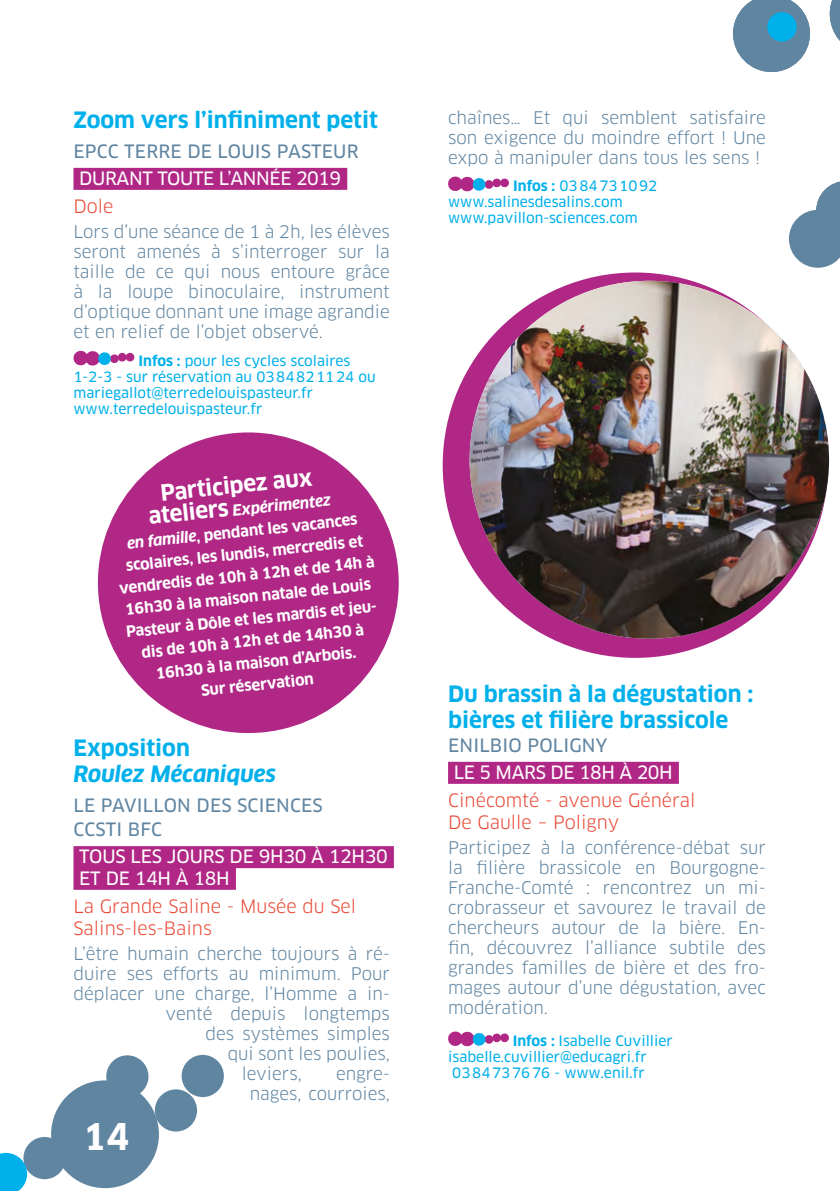
<style>
.page{position:relative;width:840px;height:1191px;background:#fff}
.page>*{position:absolute;margin:0;border:0;box-sizing:border-box;transform-origin:0 0}
.t1{font:700 36px "Clan Pro";color:#fff}
.t2{font:700 22px/26px "Clan Pro";color:#00b0eb}
.t3{font:italic 700 22px "Clan Pro";color:#00b0eb}
.t4{font:700 22px "Clan Pro";color:#fff}
.t5{font:18px/22px "Clan Pro";color:#e94734}
.t6{font:18px/21.6px "Clan Pro News";letter-spacing:-.02em;color:#fff}
.t7{font:18px/24px "Clan Pro News";letter-spacing:.01em;color:#6085a1}
.t8{font:17px/20px "Clan Pro";color:#6085a1;text-align:justify}
.t9{font:700 15px/22px "Clan Pro";color:#fff;text-align:center}
.t10{font:14px/16px "Clan Pro News";color:#00b0eb}
.s1{font-family:"Clan Pro";font-weight:700}
.s2{font-size:22px}
.s3{font-style:italic}
</style>
<div class="page">
<svg style="left:733px;top:0;width:76px;height:72px"></svg>
<svg style="left:829px;top:0;width:10px;height:40px"></svg>
<div style="left:766px;top:12px;width:30px;height:30px;background:#00b0eb;border-radius:50%"></div>
<svg style="left:788px;top:181px;width:51px;height:87px"></svg>
<div style="left:51px;top:1080px;width:108px;height:108px;background:#6085a1;border-radius:50%"></div>
<div style="left:23px;top:1137px;width:43px;height:42px;background:#6085a1;border-radius:50%"></div>
<svg style="left:0;top:1152px;width:27px;height:39px"></svg>
<div style="left:155px;top:1089px;width:42px;height:42px;background:#6085a1;border-radius:50%"></div>
<div style="left:181px;top:1054px;width:43px;height:43px;background:#6085a1;border-radius:50%"></div>
<div style="left:106px;top:1055px;width:42px;height:42px;background:#6085a1;border-radius:50%"></div>
<div style="left:73px;top:168px;width:274px;height:22px;background:#b02786"></div>
<div style="left:73px;top:846px;width:320px;height:22px;background:#b02786"></div>
<div style="left:73px;top:867px;width:163px;height:22px;background:#b02786"></div>
<svg style="left:73px;top:350px;width:62px;height:16px"></svg>
<div style="left:448px;top:762px;width:230px;height:22px;background:#b02786"></div>
<svg style="left:448px;top:176px;width:61px;height:16px"></svg>
<svg style="left:448px;top:1031px;width:61px;height:16px"></svg>
<div style="left:442px;top:272px;width:385px;height:386px;background:#b02786;border-radius:50%"></div>
<img style="left:469px;top:281px;width:359px;height:357px">
<svg style="left:97px;top:432px;width:302px;height:301px;fill:#b02786"></svg>
<p class="t2" style="left:73px;top:107px;width:306px">Zoom vers l’infiniment petit</p>
<p class="t7" style="left:74px;top:139px;width:286px">EPCC TERRE DE LOUIS PASTEUR</p>
<p class="t6" style="left:79px;top:167px;width:263px">DURANT TOUTE L’ANNÉE 2019</p>
<p class="t5" style="left:73px;top:195px;width:41px">Dole</p>
<p class="t8" style="left:73px;top:222px;width:318px">Lors d’une séance de 1 à 2h, les élèves seront amenés à s’interroger sur la taille de ce qui nous entoure grâce à la loupe binoculaire, instrument d’optique donnant une image agrandie et en relief de l’objet observé.</p>
<p class="t10" style="left:73px;top:352px;width:303px;text-indent:65px"><span class="s1">Infos :</span> pour les cycles scolaires 1-2-3 - sur réservation au 0384821124 ou mariegallot@terredelouispasteur.fr www.terredelouispasteur.fr</p>
<p class="t4" style="left:159px;top:480px;width:154px;rotate:-6deg">Participez aux</p>
<p class="t9" style="left:111px;top:512px;width:258px;rotate:-6deg"><span class="s2">ateliers</span> <span class="s3">Expérimentez<br>en famille</span>, pendant les vacances scolaires, les lundis, mercredis et vendredis de 10h à 12h et de 14h à<br>16h30 à la maison natale de Louis<br>Pasteur à Dôle et les mardis et jeu&shy;dis de 10h à 12h et de 14h30 à<br>16h30 à la maison d’Arbois.<br>Sur réservation</p>
<p class="t2" style="left:73px;top:735px;width:118px">Exposition</p>
<p class="t3" style="left:73px;top:761px;width:204px">Roulez Mécaniques</p>
<p class="t7" style="left:74px;top:793px;width:250px">LE PAVILLON DES SCIENCES<br>CCSTI BFC</p>
<p class="t6" style="left:79px;top:845px;width:310px">TOUS LES JOURS DE 9H30 À 12H30<br>ET DE 14H À 18H</p>
<p class="t5" style="left:73px;top:895px;width:284px">La Grande Saline - Musée du Sel<br>Salins-les-Bains</p>
<p class="t8" style="left:73px;top:944px;width:318px">L’être humain cherche toujours à ré-</p>
<p class="t8" style="left:73px;top:964px;width:317px">duire ses efforts au minimum. Pour</p>
<p class="t8" style="left:73px;top:984px;width:318px">déplacer une charge, l’Homme a in-</p>
<p class="t8" style="left:165px;top:1004px;width:226px">venté depuis longtemps</p>
<p class="t8" style="left:205px;top:1024px;width:185px">des systèmes simples</p>
<p class="t8" style="left:227px;top:1044px;width:163px">qui sont les poulies,</p>
<p class="t8" style="left:241px;top:1064px;width:62px">leviers,</p>
<p class="t8" style="left:249px;top:1064px;width:141px;text-align:right">engre-<br>nages, courroies,</p>
<h1 class="t1" style="left:83px;top:1115px;width:48px">14</h1>
<p class="t8" style="left:448px;top:108px;width:319px">chaînes… Et qui semblent satisfaire son exigence du moindre effort ! Une expo à manipuler dans tous les sens !</p>
<p class="t10" style="left:448px;top:178px;width:211px;text-indent:65px"><span class="s1">Infos :</span> 0384731092 www.salinesdesalins.com www.pavillon-sciences.com</p>
<p class="t2" style="left:448px;top:680px;width:306px">Du brassin à la dégustation : bières et filière brassicole</p>
<p class="t7" style="left:448px;top:733px;width:161px">ENILBIO POLIGNY</p>
<p class="t6" style="left:453px;top:761px;width:220px">LE 5 MARS DE 18H À 20H</p>
<p class="t5" style="left:448px;top:789px;width:248px">Cinécomté - avenue Général<br>De Gaulle – Poligny</p>
<p class="t8" style="left:448px;top:838px;width:319px">Participez à la conférence-débat sur la filière brassicole en Bourgogne-Franche-Comté : rencontrez un mi&shy;crobrasseur et savourez le travail de chercheurs autour de la bière. En&shy;fin, découvrez l’alliance subtile des grandes familles de bière et des fro&shy;mages autour d’une dégustation, avec modération.</p>
<p class="t10" style="left:512px;top:1033px;width:162px"><span class="s1">Infos :</span> Isabelle Cuvillier</p>
<p class="t10" style="left:448px;top:1049px;width:200px">isabelle.cuvillier@educagri.fr</p>
<p class="t10" style="left:452px;top:1065px;width:194px">0384737676 - www.enil.fr</p>
</div>
